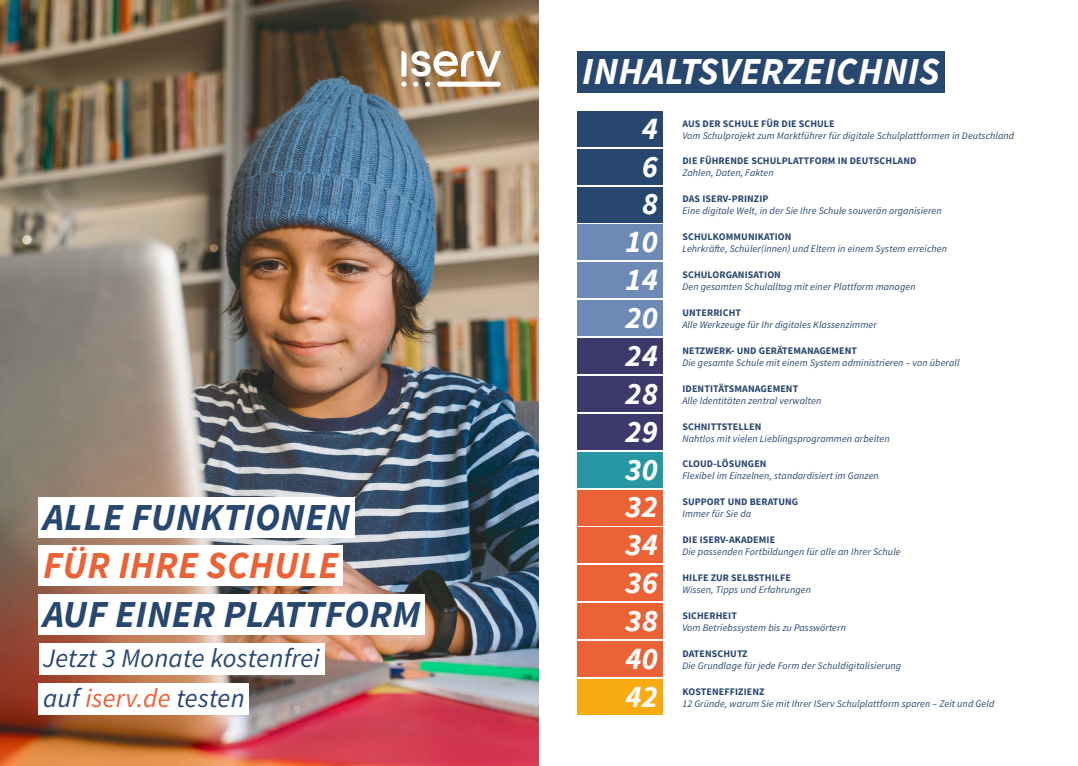
<style>
.page{position:relative;width:1078px;height:766px;background:#fff}
.page>*{position:absolute;margin:0;border:0;box-sizing:border-box;transform-origin:0 0}
.t1{font:italic 700 38px "Source Sans Pro";letter-spacing:.01em;color:#28476f}
.t2{font:italic 700 38px "Source Sans Pro";letter-spacing:.01em;color:#fff}
.t3{font:italic 700 38px "Source Sans Pro";letter-spacing:.01em;color:#eb6237}
.t4{font:italic 700 31.6px/37.8px "Source Sans Pro";letter-spacing:.01em;color:#fff;text-align:center}
.t5{font:italic 26.6px/40px "Source Sans Pro";letter-spacing:.01em;color:#28476f}
.t6{font:italic 10px "Source Sans Pro";letter-spacing:.01em;color:#28476f}
.t7{font:700 10px "Source Sans Pro";letter-spacing:.01em;color:#28476f}
.s1{color:#eb6237}
</style>
<div class="page">
<div style="left:577px;top:51px;width:367px;height:41px;background:#28476f"></div>
<div style="left:577px;top:111px;width:85px;height:35px;background:#28476f"></div>
<div style="left:577px;top:149px;width:85px;height:35px;background:#28476f"></div>
<div style="left:577px;top:187px;width:85px;height:35px;background:#28476f"></div>
<div style="left:577px;top:225px;width:85px;height:35px;background:#6d8ab6"></div>
<div style="left:577px;top:263px;width:85px;height:35px;background:#6d8ab6"></div>
<div style="left:577px;top:300px;width:85px;height:36px;background:#6d8ab6"></div>
<div style="left:577px;top:376px;width:85px;height:35px;background:#3d396a"></div>
<div style="left:577px;top:338px;width:85px;height:35px;background:#3d396a"></div>
<div style="left:577px;top:490px;width:85px;height:35px;background:#eb6237"></div>
<div style="left:577px;top:527px;width:85px;height:36px;background:#eb6237"></div>
<div style="left:577px;top:565px;width:85px;height:35px;background:#eb6237"></div>
<div style="left:577px;top:603px;width:85px;height:35px;background:#eb6237"></div>
<div style="left:577px;top:641px;width:85px;height:35px;background:#eb6237"></div>
<div style="left:577px;top:679px;width:85px;height:35px;background:#f8aa11"></div>
<div style="left:577px;top:414px;width:85px;height:35px;background:#3d396a"></div>
<div style="left:577px;top:452px;width:85px;height:35px;background:#2697a3"></div>
<img style="left:0;top:0;width:539px;height:765px">
<div style="left:39px;top:497px;width:316px;height:40px;background:#fff"></div>
<div style="left:39px;top:545px;width:304px;height:40px;background:#fff"></div>
<div style="left:39px;top:594px;width:386px;height:40px;background:#fff"></div>
<div style="left:39px;top:642px;width:285px;height:32px;background:#fff"></div>
<svg style="left:401px;top:51px;width:99px;height:25px"></svg>
<div style="left:437px;top:82px;width:63px;height:5px;background:#fff;border-radius:3px"></div>
<svg style="left:425px;top:82px;width:5px;height:5px"></svg>
<svg style="left:413px;top:82px;width:5px;height:5px"></svg>
<svg style="left:401px;top:82px;width:5px;height:5px"></svg>
<div style="left:39px;top:682px;width:210px;height:32px;background:#fff"></div>
<h1 class="t1" style="left:43px;top:491px;width:309px">ALLE FUNKTIONEN</h1>
<h1 class="t3" style="left:43px;top:539px;width:297px">FÜR IHRE SCHULE</h1>
<h1 class="t1" style="left:43px;top:588px;width:379px">AUF EINER PLATTFORM</h1>
<h3 class="t5" style="left:43px;top:637px;width:278px">Jetzt 3 Monate kostenfrei auf <span class="s1">iserv.de</span> testen</h3>
<h1 class="t2" style="left:582px;top:45px;width:359px">INHALTSVERZEICHNIS</h1>
<h2 class="t4" style="left:625px;top:108px;width:34px">4<br>6<br>8<br>10<br>14<br>20</h2>
<p class="t7" style="left:682px;top:116px;width:154px">AUS DER SCHULE FÜR DIE SCHULE</p>
<p class="t6" style="left:682px;top:129px;width:333px">Vom Schulprojekt zum Marktführer für digitale Schulplattformen in Deutschland</p>
<p class="t7" style="left:682px;top:154px;width:235px">DIE FÜHRENDE SCHULPLATTFORM IN DEUTSCHLAND</p>
<p class="t6" style="left:682px;top:167px;width:93px">Zahlen, Daten, Fakten</p>
<p class="t7" style="left:682px;top:192px;width:88px">DAS ISERV-PRINZIP</p>
<p class="t6" style="left:682px;top:204px;width:261px">Eine digitale Welt, in der Sie Ihre Schule souverän organisieren</p>
<p class="t7" style="left:682px;top:230px;width:111px">SCHULKOMMUNIKATION</p>
<p class="t6" style="left:682px;top:242px;width:266px">Lehrkräfte, Schüler(innen) und Eltern in einem System erreichen</p>
<p class="t7" style="left:682px;top:268px;width:100px">SCHULORGANISATION</p>
<p class="t6" style="left:682px;top:280px;width:235px">Den gesamten Schulalltag mit einer Plattform managen</p>
<p class="t7" style="left:682px;top:306px;width:60px">UNTERRICHT</p>
<p class="t6" style="left:682px;top:318px;width:196px">Alle Werkzeuge für Ihr digitales Klassenzimmer</p>
<h2 class="t4" style="left:625px;top:336px;width:34px">24</h2>
<h2 class="t4" style="left:625px;top:373px;width:34px">28</h2>
<h2 class="t4" style="left:625px;top:411px;width:34px;text-align:left">29<br>30</h2>
<h2 class="t4" style="left:625px;top:487px;width:34px;text-align:justify">32<br>34<br>36<br>38<br>40<br>42</h2>
<p class="t7" style="left:682px;top:343px;width:176px">NETZWERK- UND GERÄTEMANAGEMENT</p>
<p class="t6" style="left:682px;top:356px;width:278px">Die gesamte Schule mit einem System administrieren – von überall</p>
<p class="t7" style="left:682px;top:381px;width:117px">IDENTITÄTSMANAGEMENT</p>
<p class="t6" style="left:682px;top:394px;width:140px">Alle Identitäten zentral verwalten</p>
<p class="t7" style="left:682px;top:419px;width:80px">SCHNITTSTELLEN</p>
<p class="t6" style="left:682px;top:432px;width:209px">Nahtlos mit vielen Lieblingsprogrammen arbeiten</p>
<p class="t7" style="left:682px;top:457px;width:86px">CLOUD-LÖSUNGEN</p>
<p class="t6" style="left:682px;top:469px;width:198px">Flexibel im Einzelnen, standardisiert im Ganzen</p>
<p class="t7" style="left:682px;top:495px;width:117px">SUPPORT UND BERATUNG</p>
<p class="t6" style="left:682px;top:507px;width:70px">Immer für Sie da</p>
<p class="t7" style="left:682px;top:533px;width:94px">DIE ISERV-AKADEMIE</p>
<p class="t6" style="left:682px;top:545px;width:220px">Die passenden Fortbildungen für alle an Ihrer Schule</p>
<p class="t7" style="left:682px;top:571px;width:110px">HILFE ZUR SELBSTHILFE</p>
<p class="t6" style="left:682px;top:583px;width:130px">Wissen, Tipps und Erfahrungen</p>
<p class="t7" style="left:682px;top:608px;width:56px">SICHERHEIT</p>
<p class="t6" style="left:682px;top:621px;width:165px">Vom Betriebssystem bis zu Passwörtern</p>
<p class="t7" style="left:682px;top:646px;width:67px">DATENSCHUTZ</p>
<p class="t6" style="left:682px;top:659px;width:220px">Die Grundlage für jede Form der Schuldigitalisierung</p>
<p class="t7" style="left:682px;top:684px;width:84px">KOSTENEFFIZIENZ</p>
<p class="t6" style="left:682px;top:696px;width:313px">12 Gründe, warum Sie mit Ihrer IServ Schulplattform sparen – Zeit und Geld</p>
</div>
